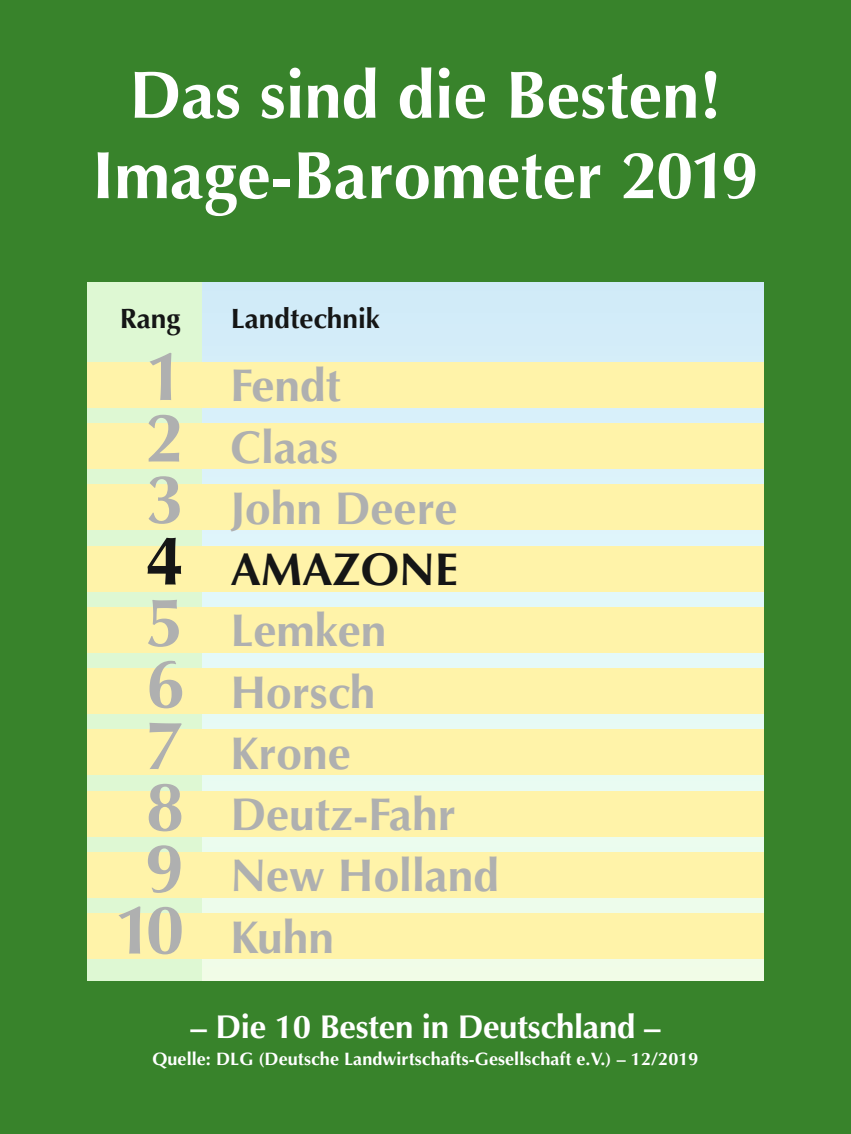
<style>
.page{position:relative;width:851px;height:1134px;background:#fff}
.page>*{position:absolute;margin:0;border:0;box-sizing:border-box;transform-origin:0 0}
.t1{font:700 69.5px/61.5px "Optima";color:#afb0b0;text-align:justify}
.t2{font:700 69.5px "Optima";color:#151616}
.t3{font:700 67px/80.4px "Optima";color:#fff;text-align:center}
.t4{font:700 46px/61.2px "Optima";color:#afb0b0}
.t5{font:700 46px "Optima";color:#151616}
.t6{font:700 33px "Optima";letter-spacing:-.01em;color:#fff}
.t7{font:700 28px "Optima";color:#151616}
.t8{font:700 18px "Optima";letter-spacing:.005em;color:#fff}
</style>
<div class="page">
<div style="left:0;top:0;width:850px;height:1134px;background:#38832b"></div>
<svg style="left:201px;top:282px;width:562px;height:698px;background:#dff4f3"></svg>
<div style="left:87px;top:282px;width:114px;height:698px;background:#def8d3"></div>
<div style="left:87px;top:362px;width:676px;height:45px;background:#fff3a9"></div>
<div style="left:87px;top:423px;width:676px;height:46px;background:#fff3a9"></div>
<div style="left:87px;top:485px;width:676px;height:45px;background:#fff3a9"></div>
<div style="left:87px;top:546px;width:676px;height:45px;background:#fff3a9"></div>
<div style="left:87px;top:607px;width:676px;height:45px;background:#fff3a9"></div>
<div style="left:87px;top:668px;width:676px;height:46px;background:#fff3a9"></div>
<div style="left:87px;top:730px;width:676px;height:45px;background:#fff3a9"></div>
<div style="left:87px;top:791px;width:676px;height:45px;background:#fff3a9"></div>
<div style="left:87px;top:852px;width:676px;height:45px;background:#fff3a9"></div>
<div style="left:87px;top:913px;width:676px;height:46px;background:#fff3a9"></div>
<h2 class="t3" style="left:92px;top:56px;width:668px">Das sind die Besten!<br>Image-Barometer 2019</h2>
<h3 class="t7" style="left:120px;top:302px;width:62px">Rang</h3>
<h3 class="t7" style="left:231px;top:302px;width:150px">Landtechnik</h3>
<h3 class="t4" style="left:230px;top:356px;width:228px">Fendt<br>Claas<br>John Deere</h3>
<h3 class="t5" style="left:230px;top:543px;width:229px">AMAZONE</h3>
<h3 class="t4" style="left:230px;top:601px;width:270px">Lemken<br>Horsch<br>Krone<br>Deutz-Fahr<br>New Holland<br>Kuhn</h3>
<h1 class="t1" style="left:146px;top:346px;width:40px">1<br>2<br>3</h1>
<h1 class="t2" style="left:146px;top:520px;width:40px">4</h1>
<h1 class="t1" style="left:115px;top:592px;width:71px;text-align:center">5<br>6<br>7<br>8<br>9<br>10</h1>
<h3 class="t6" style="left:190px;top:1007px;width:471px">– Die 10 Besten in Deutschland –</h3>
<p class="t8" style="left:152px;top:1048px;width:547px">Quelle: DLG (Deutsche Landwirtschafts-Gesellschaft e.V.) – 12/2019</p>
</div>
